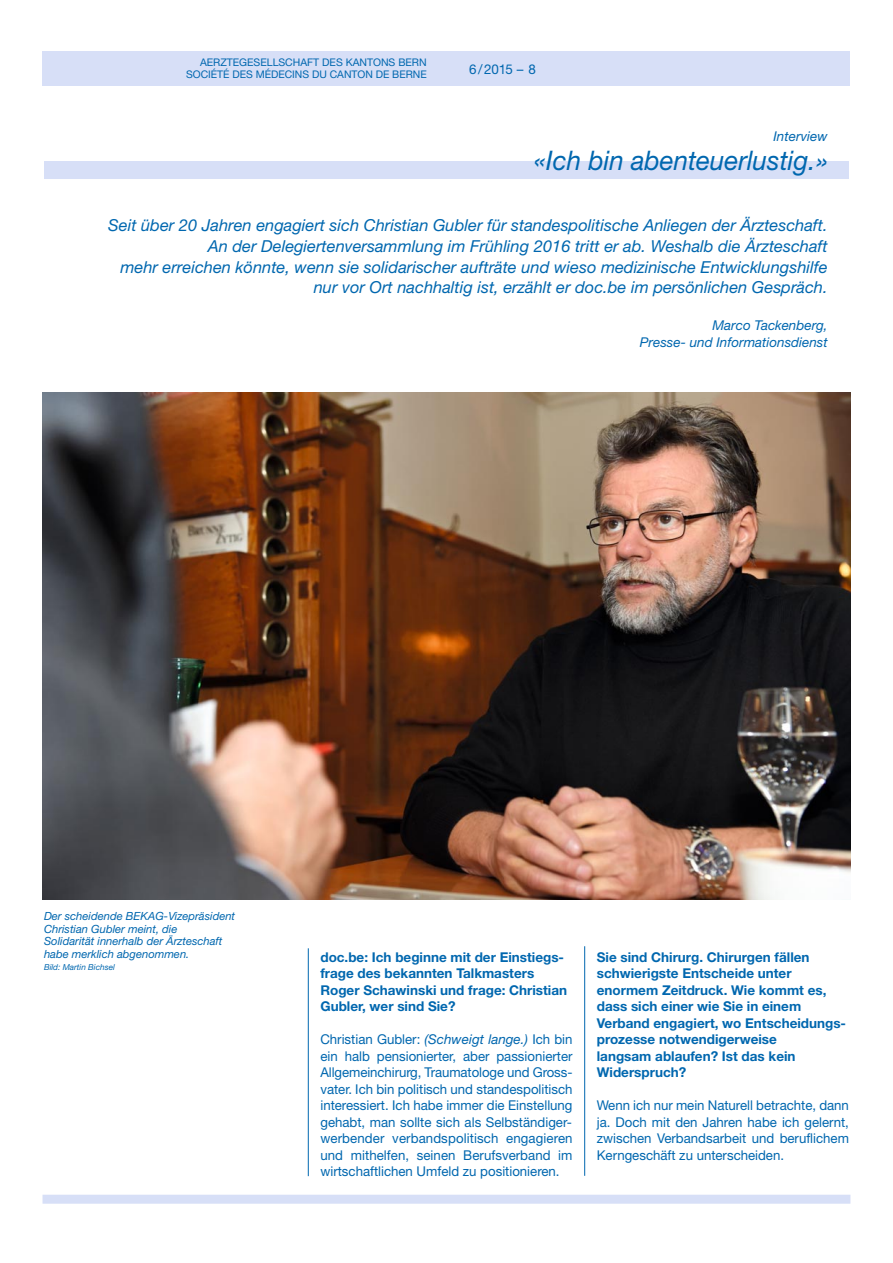
<style>
.page{position:relative;width:893px;height:1263px;background:#fff}
.page>*{position:absolute;margin:0;border:0;box-sizing:border-box;transform-origin:0 0}
.t1{font:italic 27px "Helvetica Neue LT";color:#0067af;scale:.96 1}
.t2{font:italic 16.5px/20.7px "Helvetica Neue LT";color:#0067af;text-align:right}
.t3{font:13.5px/16.5px "Helvetica Neue LT";color:#0067af;text-align:justify}
.t4{font:700 13.5px/16.5px "Helvetica Neue LT";color:#0067af}
.t5{font:italic 13.5px/16.5px "Helvetica Neue LT";color:#0067af;text-align:right}
.t6{font:italic 11.25px/12.3px "Helvetica Neue LT";color:#0067af}
.t7{font:10.5px/12px "Helvetica Neue LT";color:#0067af;text-align:right}
.t8{font:italic 8.25px "Helvetica Neue LT";color:#0067af}
.s1{font-style:italic}
</style>
<div class="page">
<div style="left:44px;top:161px;width:805px;height:18px;background:#d7dff7"></div>
<div style="left:43px;top:1195px;width:807px;height:9px;background:#d7dff7"></div>
<div style="left:43px;top:51px;width:807px;height:34px;background:#d7dff7"></div>
<hr style="left:308px;top:948px;width:1px;height:228px;background:#0067af">
<hr style="left:584px;top:946px;width:1px;height:230px;background:#0067af">
<img style="left:43px;top:392px;width:807px;height:507px">
<p class="t7" style="left:186px;top:58px;width:242px">AERZTEGESELLSCHAFT DES KANTONS BERN<br>SOCIÉTÉ DES MÉDECINS DU CANTON DE BERNE</p>
<p class="t3" style="left:469px;top:62px;width:68px">6/2015 – 8</p>
<p class="t5" style="left:773px;top:129px;width:56px">Interview</p>
<h1 class="t1" style="left:534px;top:150px;width:307px">«Ich bin abenteuerlustig.»</h1>
<p class="t2" style="left:108px;top:217px;width:721px">Seit über 20 Jahren engagiert sich Christian Gubler für standespolitische Anliegen der Ärzteschaft.<br>An der Delegiertenversammlung im Frühling 2016 tritt er ab. Weshalb die Ärzteschaft<br>mehr erreichen könnte, wenn sie solidarischer aufträte und wieso medizinische Entwicklungshilfe nur vor Ort nachhaltig ist, erzählt er doc.be im persönlichen Gespräch.</p>
<p class="t5" style="left:640px;top:319px;width:189px">Marco Tackenberg,<br>Presse- und Informationsdienst</p>
<p class="t6" style="left:44px;top:911px;width:193px">Der scheidende BEKAG-Vizepräsident Christian Gubler meint, die<br>Solidarität innerhalb der Ärzteschaft habe merklich abgenommen.</p>
<p class="t8" style="left:44px;top:964px;width:72px">Bild: Martin Bichsel</p>
<p class="t4" style="left:320px;top:950px;width:248px">doc.be: Ich beginne mit der Einstiegs&shy;frage des bekannten Talkmasters Roger Schawinski und frage: Christian Gubler, wer sind Sie?</p>
<p class="t3" style="left:320px;top:1032px;width:254px">Christian Gubler: <span class="s1">(Schweigt lange.)</span> Ich bin ein halb pensionierter, aber passionierter Allgemeinchirurg, Traumatologe und Gross&shy;vater. Ich bin politisch und standespolitisch interessiert. Ich habe immer die Einstellung gehabt, man sollte sich als Selbständiger&shy;werbender verbandspolitisch engagieren und mithelfen, seinen Berufsverband im wirtschaftlichen Umfeld zu positionieren.</p>
<p class="t4" style="left:597px;top:950px;width:251px">Sie sind Chirurg. Chirurgen fällen schwierigste Entscheide unter enormem Zeitdruck. Wie kommt es, dass sich einer wie Sie in einem<br>Verband engagiert, wo Entscheidungs&shy;prozesse notwendigerweise<br>langsam ablaufen? Ist das kein<br>Widerspruch?</p>
<p class="t3" style="left:597px;top:1098px;width:254px">Wenn ich nur mein Naturell betrachte, dann ja. Doch mit den Jahren habe ich gelernt, zwischen Verbandsarbeit und beruflichem Kerngeschäft zu unterscheiden.</p>
</div>
